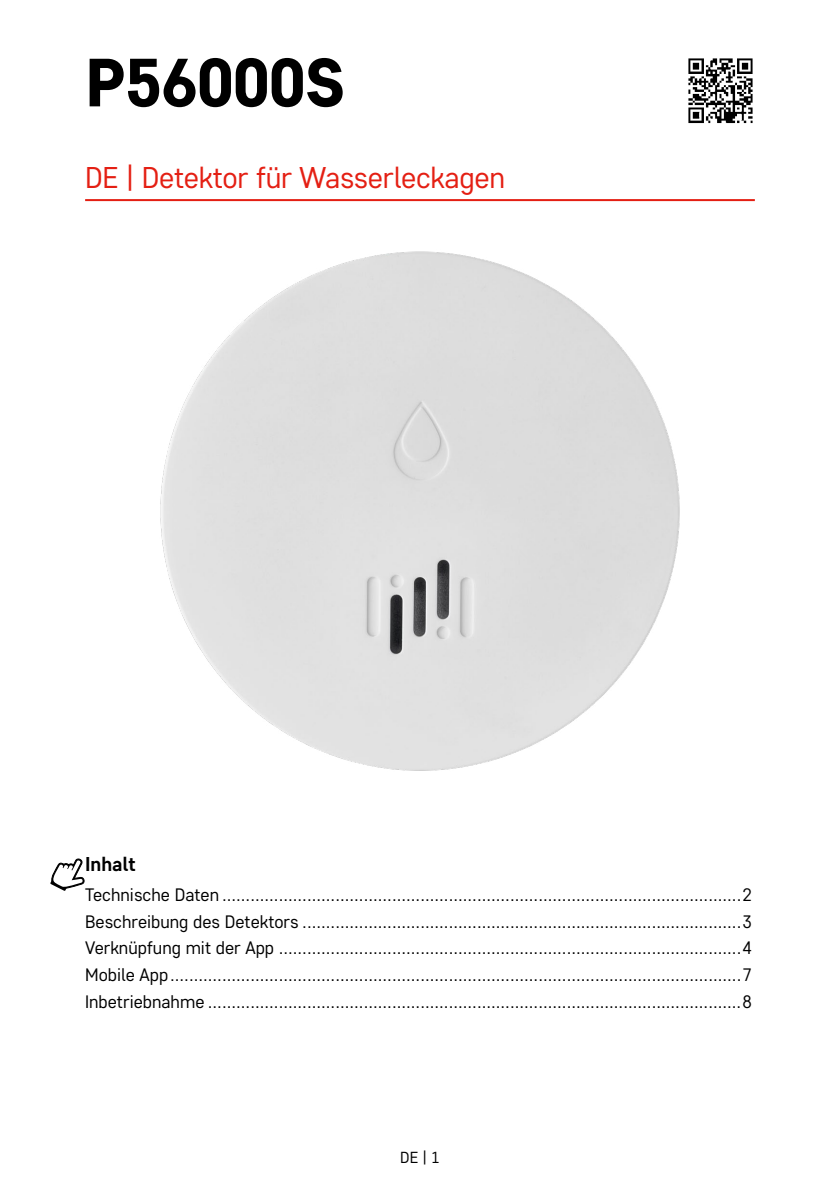
<style>
.page{position:relative;width:840px;height:1191px;background:#fff}
.page>*{position:absolute;margin:0;border:0;box-sizing:border-box;transform-origin:0 0}
.t1{font:800 68px "Core Sans D65";letter-spacing:-.02em;color:#000}
.t2{font:30px "Core Sans D35";letter-spacing:-.01em;color:#e41f13}
.t3{font:700 20px "Core Sans D55";color:#000}
.t4{font:18px/26.8px "Core Sans D35";color:#000;text-align:justify}
.t5{font:16px "Core Sans D35";color:#000}
</style>
<div class="page">
<hr style="left:85px;top:199px;width:669px;height:2px;background:#e41f13">
<svg style="left:50px;top:858px;width:35px;height:33px"></svg>
<img style="left:160px;top:251px;width:520px;height:520px">
<img style="left:688px;top:58px;width:65px;height:66px">
<h1 class="t1" style="left:85px;top:38px;width:261px">P56000S</h1>
<h2 class="t2" style="left:85px;top:158px;width:421px">DE | Detektor für Wasserleckagen</h2>
<p class="t3" style="left:85px;top:851px;width:52px">Inhalt</p>
<p class="t4" style="left:85px;top:880px;width:668px">Technische Daten ..............................................................................................................2<br>Beschreibung des Detektors .............................................................................................3<br>Verknüpfung mit der App ..................................................................................................4<br>Mobile App.........................................................................................................................7<br>Inbetriebnahme .................................................................................................................8</p>
<p class="t5" style="left:400px;top:1146px;width:41px">DE | 1</p>
</div>
